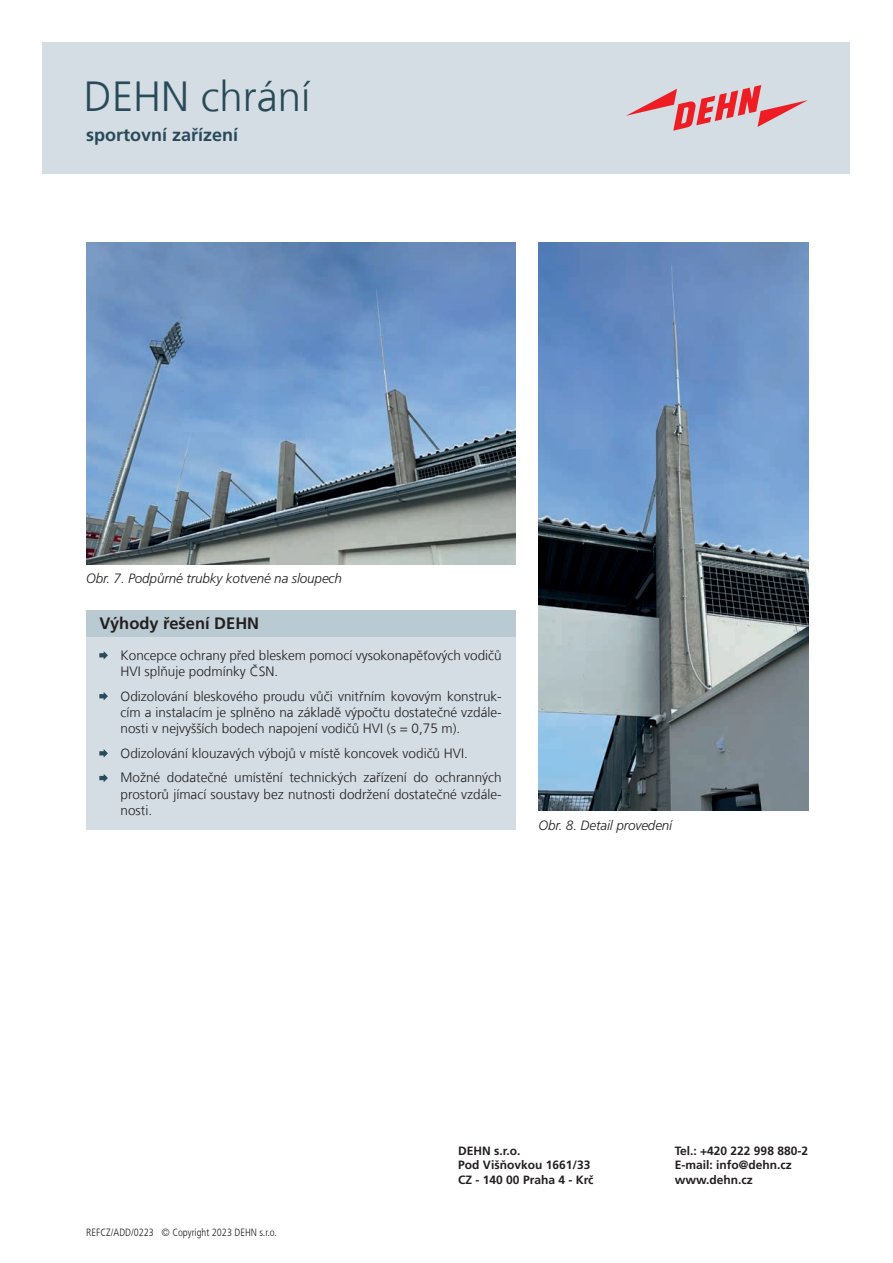
<style>
.page{position:relative;width:893px;height:1263px;background:#fff}
.page>*{position:absolute;margin:0;border:0;box-sizing:border-box;transform-origin:0 0}
.t1{font:300 42px "Frutiger LT Com";color:#294a59}
.t2{font:700 18px "Frutiger LT Com";color:#294a59}
.t3{font:700 16.5px "Frutiger LT Com";color:#231f20}
.t4{font:300 13.5px/16.2px "Frutiger LT Com";color:#231f20}
.t5{font:italic 300 13.5px "Frutiger LT Pro";letter-spacing:-.01em;color:#231f20}
.t6{font:700 12px/14.4px "Frutiger LT Com";color:#231f20}
.t7{font:300 condensed 10.5px "Frutiger LT Com";color:#231f20}
</style>
<div class="page">
<div style="left:43px;top:43px;width:807px;height:131px;background:#d3dde3"></div>
<svg style="left:626px;top:85px;width:182px;height:46px"></svg>
<img style="left:539px;top:243px;width:269px;height:568px">
<div style="left:86px;top:610px;width:429px;height:220px;background:#d3dde3"></div>
<div style="left:86px;top:610px;width:429px;height:27px;background:#bacad2"></div>
<svg style="left:99px;top:651px;width:9px;height:9px"></svg>
<svg style="left:99px;top:692px;width:9px;height:8px"></svg>
<svg style="left:99px;top:749px;width:9px;height:9px"></svg>
<svg style="left:99px;top:774px;width:9px;height:8px"></svg>
<img style="left:86px;top:243px;width:429px;height:322px">
<h1 class="t1" style="left:84px;top:72px;width:228px">DEHN chrání</h1>
<h2 class="t2" style="left:86px;top:125px;width:154px">sportovní zařízení</h2>
<p class="t5" style="left:86px;top:570px;width:257px">Obr. 7. Podpůrné trubky kotvené na sloupech</p>
<p class="t3" style="left:99px;top:613px;width:161px">Výhody řešení DEHN</p>
<p class="t4" style="left:121px;top:647px;width:383px">Koncepce ochrany před bleskem pomocí vysokonapěťových vodičů<br>HVI splňuje podmínky ČSN.</p>
<p class="t4" style="left:121px;top:688px;width:383px;text-align:justify">Odizolování bleskového proudu vůči vnitřním kovovým konstruk&shy;cím a instalacím je splněno na základě výpočtu dostatečné vzdále&shy;nosti v nejvyšších bodech napojení vodičů HVI (s = 0,75 m).</p>
<p class="t4" style="left:121px;top:741px;width:383px;line-height:24.8px">Odizolování klouzavých výbojů v místě koncovek vodičů HVI.<br>Možné dodatečné umístění technických zařízení do ochranných</p>
<p class="t4" style="left:121px;top:786px;width:383px">prostorů jímací soustavy bez nutnosti dodržení dostatečné vzdále&shy;nosti.</p>
<p class="t5" style="left:539px;top:817px;width:135px">Obr. 8. Detail provedení</p>
<p class="t7" style="left:86px;top:1226px;width:192px">REFCZ/ADD/0223 © Copyright 2023 DEHN s.r.o.</p>
<p class="t6" style="left:458px;top:1144px;width:137px">DEHN s.r.o.<br>Pod Višňovkou 1661/33<br>CZ - 140 00 Praha 4 - Krč</p>
<p class="t6" style="left:675px;top:1144px;width:135px">Tel.: +420 222 998 880-2<br>E-mail: info@dehn.cz www.dehn.cz</p>
</div>
